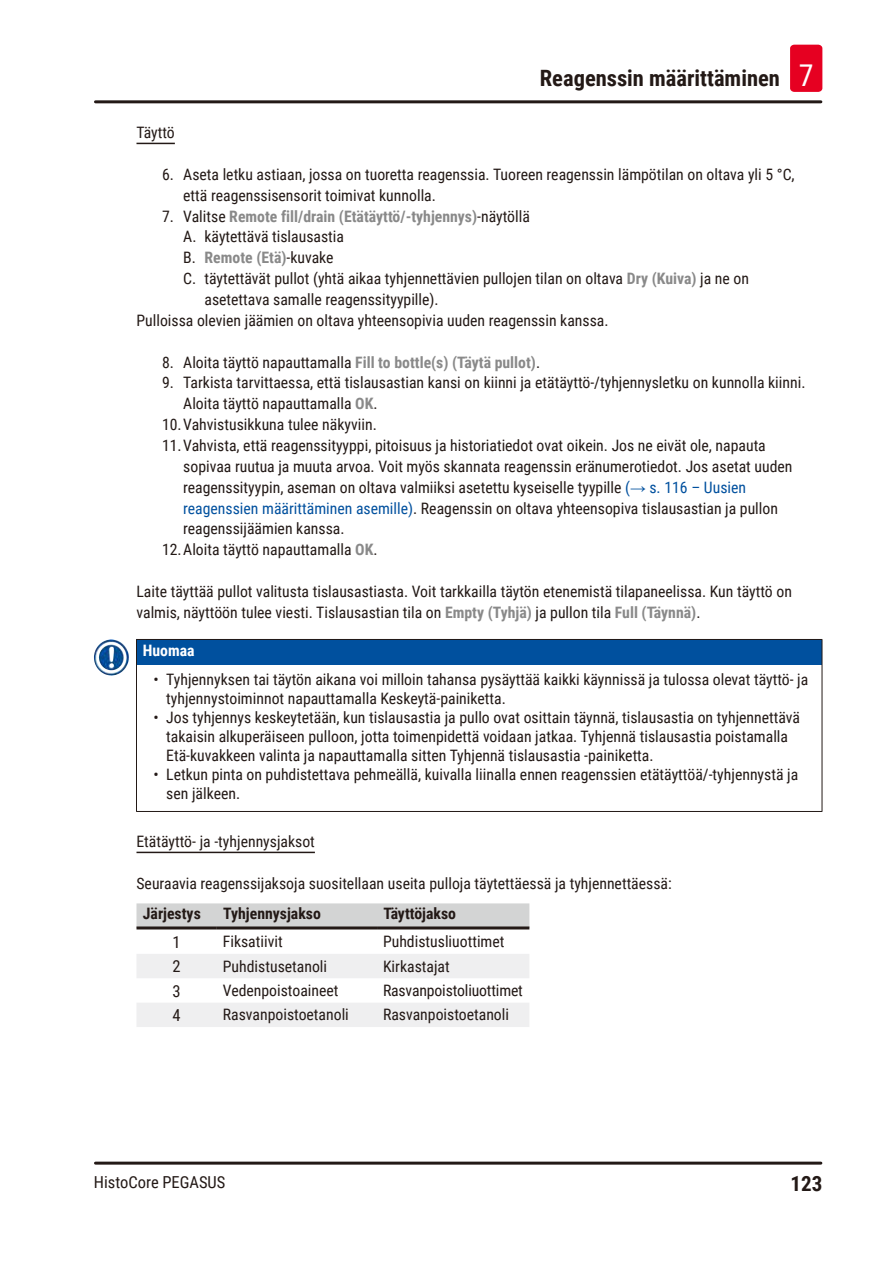
<style>
.page{position:relative;width:893px;height:1263px;background:#fff}
.page>*{position:absolute;margin:0;border:0;box-sizing:border-box;transform-origin:0 0}
.t1{font:700 22.5px "Roboto Condensed";color:#231916}
.t2{font:700 21px "Roboto Condensed";color:#231916}
.Table_text_center{font:16.5px "Roboto Condensed";color:#231916}
.Description_text{font:15.75px/20.9px "Roboto Condensed";color:#231916}
.Table_text{font:15.75px "Roboto Condensed";color:#231916}
.t3{font:700 15.75px "Roboto Condensed";color:#898989}
.I_Topic{font:15.75px "Roboto Condensed";color:#231916}
.Table_heading{font:700 15.75px "Roboto Condensed";color:#231916}
.Signalword__no_use_a{font:700 15.75px "Roboto Condensed";color:#fff}
.s1{font-weight:400;font-size:30px;color:#fff}
.s2{font-weight:400;color:#231916}
.s3{font-weight:700;color:#898989}
.s4{color:#00509e}
.s5{font-family:"Arial";color:#00509e}
</style>
<div class="page">
<hr style="left:95px;top:100px;width:726px;height:3px;background:#231916">
<hr style="left:95px;top:1161px;width:726px;height:3px;background:#231916">
<div style="left:790px;top:45px;width:32px;height:47px;background:#e60021;border-radius:4px"></div>
<hr style="left:136px;top:143px;width:39px;height:1px;background:#231916">
<hr style="left:136px;top:852px;width:179px;height:1px;background:#231916">
<div style="left:136px;top:639px;width:686px;height:26px;background:#00509e"></div>
<svg style="left:136px;top:640px;width:1px;height:25px"></svg>
<hr style="left:136px;top:665px;width:1px;height:146px;background:#231916">
<hr style="left:822px;top:665px;width:1px;height:146px;background:#231916">
<hr style="left:136px;top:811px;width:686px;height:1px;background:#231916">
<hr style="left:136px;top:639px;width:686px;height:1px;background:#231916">
<svg style="left:822px;top:640px;width:1px;height:25px"></svg>
<img style="left:94px;top:639px;width:26px;height:36px">
<div style="left:136px;top:903px;width:393px;height:23px;background:#d3d4d4"></div>
<svg style="left:137px;top:954px;width:392px;height:73px"></svg>
<hr style="left:136px;top:926px;width:81px;height:3px;background:#231916">
<hr style="left:217px;top:926px;width:160px;height:3px;background:#231916">
<hr style="left:377px;top:926px;width:152px;height:3px;background:#231916">
<h1 class="t1" style="left:540px;top:63px;width:275px">Reagenssin määrittäminen <span class="s1">7</span></h1>
<p class="I_Topic" style="left:136px;top:122px;width:40px">Täyttö</p>
<p class="Description_text" style="left:183px;top:163px;width:613px;text-indent:-21px">6. Aseta letku astiaan, jossa on tuoretta reagenssia. Tuoreen reagenssin lämpötilan on oltava yli 5 °C, että reagenssisensorit toimivat kunnolla.</p>
<p class="t3" style="left:162px;top:205px;width:369px"><span class="s2">7. Valitse</span> Remote fill/drain (Etätäyttö/-tyhjennys)<span class="s2">-näytöllä</span></p>
<p class="Description_text" style="left:183px;top:226px;width:162px">A. käytettävä tislausastia</p>
<p class="t3" style="left:183px;top:247px;width:152px"><span class="s2">B.</span> Remote (Etä)<span class="s2">-kuvake</span></p>
<p class="Description_text" style="left:205px;top:268px;width:546px;text-indent:-21px">C. täytettävät pullot (yhtä aikaa tyhjennettävien pullojen tilan on oltava <span class="s3">Dry (Kuiva)</span> ja ne on asetettava samalle reagenssityypille).</p>
<p class="Description_text" style="left:136px;top:309px;width:474px">Pulloissa olevien jäämien on oltava yhteensopivia uuden reagenssin kanssa.</p>
<p class="Description_text" style="left:162px;top:351px;width:380px">8. Aloita täyttö napauttamalla <span class="s3">Fill to bottle(s) (Täytä pullot)</span>.</p>
<p class="Description_text" style="left:183px;top:372px;width:624px;text-indent:-21px">9. Tarkista tarvittaessa, että tislausastian kansi on kiinni ja etätäyttö-/tyhjennysletku on kunnolla kiinni.<br>Aloita täyttö napauttamalla <span class="s3">OK</span>.</p>
<p class="Description_text" style="left:162px;top:413px;width:216px">10.Vahvistusikkuna tulee näkyviin.</p>
<p class="Description_text" style="left:183px;top:434px;width:611px;text-indent:-21px">11.Vahvista, että reagenssityyppi, pitoisuus ja historiatiedot ovat oikein. Jos ne eivät ole, napauta sopivaa ruutua ja muuta arvoa. Voit myös skannata reagenssin eränumerotiedot. Jos asetat uuden reagenssityypin, aseman on oltava valmiiksi asetettu kyseiselle tyypille <span class="s4">(</span><span class="s5">→</span> <span class="s4">s. 116 – Uusien reagenssien määrittäminen asemille)</span>. Reagenssin on oltava yhteensopiva tislausastian ja pullon reagenssijäämien kanssa.</p>
<p class="Description_text" style="left:162px;top:539px;width:217px">12.Aloita täyttö napauttamalla <span class="s3">OK</span>.</p>
<p class="Description_text" style="left:136px;top:580px;width:657px">Laite täyttää pullot valitusta tislausastiasta. Voit tarkkailla täytön etenemistä tilapaneelissa. Kun täyttö on valmis, näyttöön tulee viesti. Tislausastian tila on <span class="s3">Empty (Tyhjä)</span> ja pullon tila <span class="s3">Full (Täynnä)</span>.</p>
<p class="Signalword__no_use_a" style="left:143px;top:639px;width:53px">Huomaa</p>
<p class="Description_text" style="left:166px;top:670px;width:644px;line-height:18.9px;text-indent:-13px">• Tyhjennyksen tai täytön aikana voi milloin tahansa pysäyttää kaikki käynnissä ja tulossa olevat täyttö- ja tyhjennystoiminnot napauttamalla Keskeytä-painiketta.</p>
<p class="Description_text" style="left:166px;top:707px;width:635px;line-height:18.9px;text-indent:-13px">• Jos tyhjennys keskeytetään, kun tislausastia ja pullo ovat osittain täynnä, tislausastia on tyhjennettävä takaisin alkuperäiseen pulloon, jotta toimenpidettä voidaan jatkaa. Tyhjennä tislausastia poistamalla<br>Etä-kuvakkeen valinta ja napauttamalla sitten Tyhjennä tislausastia -painiketta.</p>
<p class="Description_text" style="left:166px;top:764px;width:633px;line-height:18.9px;text-indent:-13px">• Letkun pinta on puhdistettava pehmeällä, kuivalla liinalla ennen reagenssien etätäyttöä/-tyhjennystä ja sen jälkeen.</p>
<p class="I_Topic" style="left:136px;top:830px;width:180px">Etätäyttö- ja -tyhjennysjaksot</p>
<p class="Description_text" style="left:136px;top:872px;width:537px">Seuraavia reagenssijaksoja suositellaan useita pulloja täytettäessä ja tyhjennettäessä:</p>
<p class="Table_heading" style="left:143px;top:903px;width:59px">Järjestys</p>
<p class="Table_heading" style="left:223px;top:903px;width:99px">Tyhjennysjakso</p>
<p class="Table_heading" style="left:383px;top:903px;width:74px">Täyttöjakso</p>
<p class="Table_text_center" style="left:173px;top:930px;width:10px">1</p>
<p class="Table_text" style="left:223px;top:931px;width:61px">Fiksatiivit</p>
<p class="Table_text" style="left:383px;top:931px;width:123px">Puhdistusliuottimet</p>
<p class="Table_text_center" style="left:173px;top:955px;width:10px">2</p>
<p class="Table_text" style="left:223px;top:955px;width:106px">Puhdistusetanoli</p>
<p class="Table_text" style="left:383px;top:955px;width:68px">Kirkastajat</p>
<p class="Table_text_center" style="left:173px;top:979px;width:10px">3</p>
<p class="Table_text" style="left:223px;top:979px;width:117px">Vedenpoistoaineet</p>
<p class="Table_text" style="left:383px;top:979px;width:141px">Rasvanpoistoliuottimet</p>
<p class="Table_text_center" style="left:173px;top:1003px;width:10px">4</p>
<p class="Table_text" style="left:223px;top:1004px;width:128px">Rasvanpoistoetanoli</p>
<p class="Table_text" style="left:383px;top:1004px;width:128px">Rasvanpoistoetanoli</p>
<p class="Table_text_center" style="left:94px;top:1170px;width:133px">HistoCore PEGASUS</p>
<h2 class="t2" style="left:790px;top:1169px;width:33px">123</h2>
</div>
